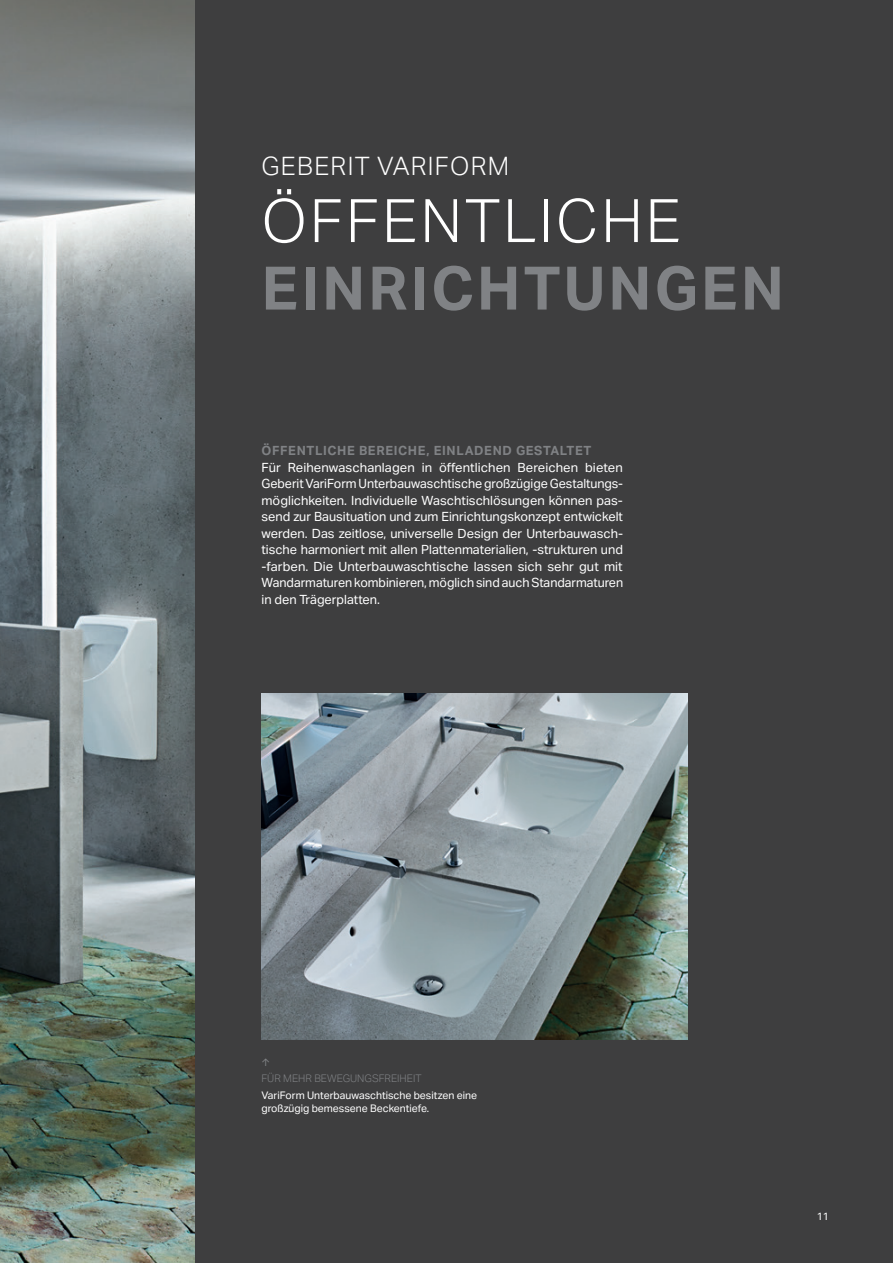
<style>
.page{position:relative;width:893px;height:1263px;background:#3e3e3f}
.page>*{position:absolute;margin:0;border:0;box-sizing:border-box;transform-origin:0 0}
.Header_40_45_bold_al{font:700 60px "Aktiv Grotesk Geberit";letter-spacing:.05em;color:#808285}
.Header_40_45_light_a{font:300 60px "Aktiv Grotesk Geberit";letter-spacing:.05em;color:#fff}
.Subheader_17_22_ligh{font:300 25.5px "Aktiv Grotesk Geberit";letter-spacing:.05em;color:#fff}
.Body_copy_8_5_11_reg{font:12.75px/16.5px "Aktiv Grotesk Geberit";color:#fff;text-align:justify}
.Body_header_8_5_11_b{font:700 12.75px "Aktiv Grotesk Geberit";letter-spacing:.05em;color:#808285}
.Caption_copy_7_9_whi{font:10.5px/13.5px "Aktiv Grotesk Geberit";color:#fff}
.Caption_header_7_9_a{font:300 10.5px "Aktiv Grotesk Geberit";color:#808285}
.Pagina_rechts{font:10.5px "Aktiv Grotesk Geberit";color:#fff}
.Caption_copy_7_9_whi-2{font:10.5px "Aktiv Grotesk Geberit";color:#808285}
</style>
<div class="page">
<img style="left:0;top:0;width:195px;height:1263px">
<img style="left:261px;top:693px;width:426px;height:346px">
<p class="Subheader_17_22_ligh" style="left:261px;top:151px;width:249px">GEBERIT VARIFORM</p>
<p class="Header_40_45_light_a" style="left:261px;top:186px;width:421px">ÖFFENTLICHE</p>
<p class="Header_40_45_bold_al" style="left:261px;top:251px;width:524px">EINRICHTUNGEN</p>
<p class="Body_header_8_5_11_b" style="left:261px;top:443px;width:331px">ÖFFENTLICHE BEREICHE, EINLADEND GESTALTET</p>
<p class="Body_copy_8_5_11_reg" style="left:261px;top:459px;width:363px">Für Reihenwaschanlagen in öffentlichen Bereichen bieten Geberit VariForm Unterbauwaschtische großzügige Gestaltungs&shy;möglichkeiten. Individuelle Waschtischlösungen können pas&shy;send zur Bausituation und zum Einrichtungskonzept entwickelt werden. Das zeitlose, universelle Design der Unterbauwasch&shy;tische harmoniert mit allen Plattenmaterialien, -strukturen und -farben. Die Unterbauwaschtische lassen sich sehr gut mit Wandarmaturen kombinieren, möglich sind auch Standarmaturen in den Trägerplatten.</p>
<p class="Caption_copy_7_9_whi-2" style="left:261px;top:1056px;width:9px">↑</p>
<p class="Caption_header_7_9_a" style="left:261px;top:1072px;width:162px">FÜR MEHR BEWEGUNGSFREIHEIT</p>
<p class="Caption_copy_7_9_whi" style="left:261px;top:1088px;width:217px">VariForm Unterbauwaschtische besitzen eine großzügig bemessene Beckentiefe.</p>
<p class="Pagina_rechts" style="left:817px;top:1210px;width:14px">11</p>
</div>
